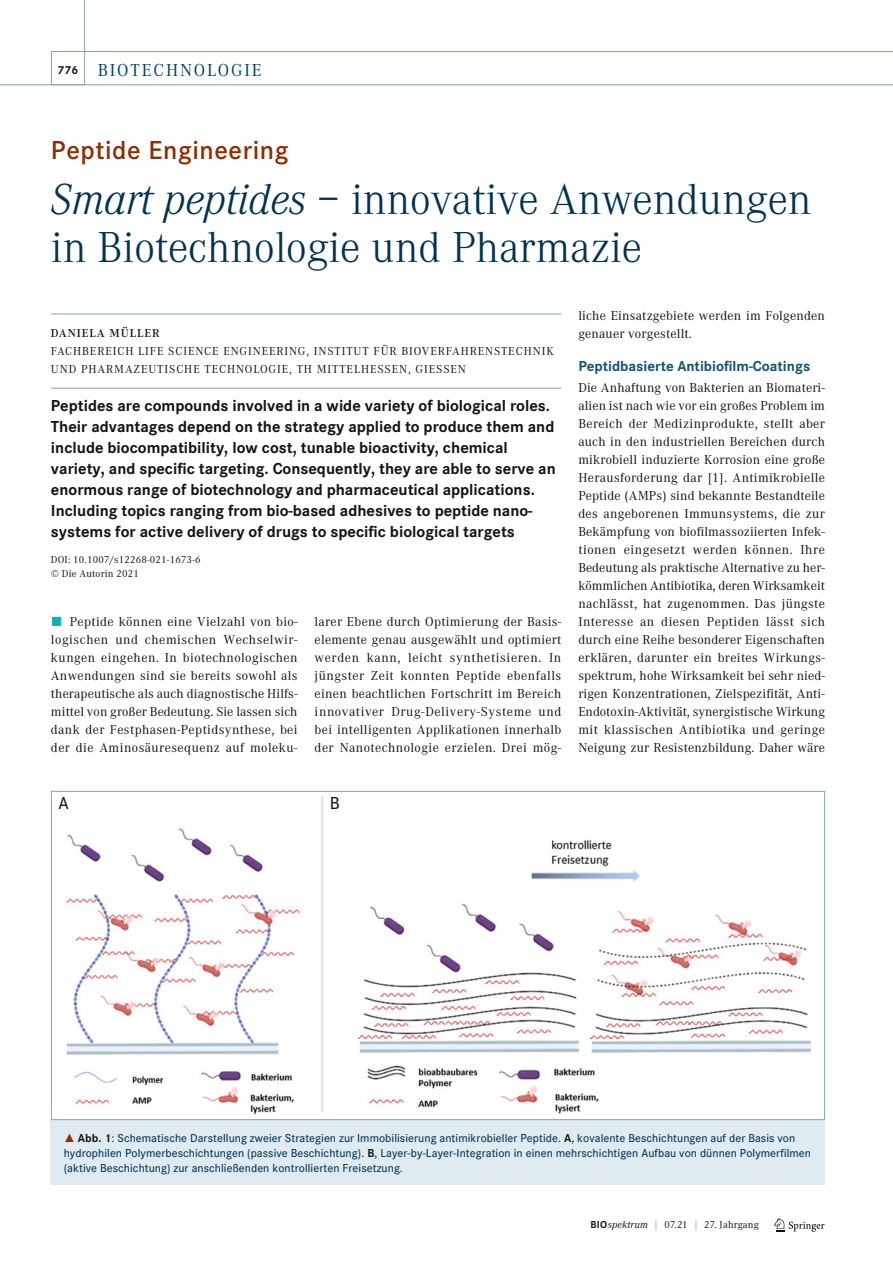
<style>
.page{position:relative;width:893px;height:1263px;background:#fff}
.page>*{position:absolute;margin:0;border:0;box-sizing:border-box;transform-origin:0 0}
.t1{font:300 45px/48px "Corporate A";color:#003252}
.t2{font:600 27px "Corporate S";letter-spacing:.02em;color:#8d2d00}
.t3{font:18px "Corporate A";letter-spacing:.1em;color:#004264}
.t4{font:500 18px "Corporate S";color:#131413}
.t5{font:700 16.5px/21px "Corporate S";color:#131413}
.t6{font:700 15px "Corporate S";color:#115273}
.t7{font:13.5px/18px "Corporate A";letter-spacing:.025em;color:#131413;text-align:justify}
.t8{font:500 12px/15px "Corporate S";letter-spacing:.005em;color:#003252}
.t9{font:12px/18px "Corporate A";letter-spacing:.075em;color:#131413}
.t10{font:600 12px "Corporate A";letter-spacing:.075em;color:#131413}
.t11{font:10.5px/13.5px "Corporate A";letter-spacing:.015em;color:#131413}
.s1{font-family:"Corporate S";font-weight:700;font-size:12px;color:#131413}
.s2{font-style:italic}
.s3{font-family:"The Sans Expert";color:#00b7b5}
.s4{font-family:"The Sans Expert";font-weight:400;color:#8d2d00}
.s5{font-weight:700;color:#131413}
.s6{font-family:"Corporate S";font-weight:700}
.s7{color:#658ba6}
</style>
<div class="page">
<svg style="left:774px;top:1218px;width:50px;height:14px"></svg>
<hr style="left:51px;top:314px;width:510px;height:1px;background:#84a2ba">
<hr style="left:51px;top:388px;width:510px;height:1px;background:#84a2ba">
<div style="left:51px;top:1120px;width:774px;height:64px;background:#dfebf1"></div>
<img style="left:66px;top:797px;width:744px;height:317px">
<svg style="left:0;top:0;width:85px;height:85px"></svg>
<div style="left:51px;top:51px;width:842px;height:34px;border:1px solid #84a2ba"></div>
<h3 class="t3" style="left:58px;top:63px;width:206px"><span class="s1">776</span> BIOTECHNOLOGIE</h3>
<h2 class="t2" style="left:51px;top:141px;width:239px">Peptide Engineering</h2>
<h1 class="t1" style="left:51px;top:179px;width:762px"><span class="s2">Smart peptides</span> – innovative Anwendungen in Biotechnologie und Pharmazie</h1>
<p class="t10" style="left:51px;top:329px;width:110px">DANIELA MÜLLER</p>
<p class="t9" style="left:51px;top:343px;width:504px">FACHBEREICH LIFE SCIENCE ENGINEERING, INSTITUT FÜR BIOVERFAHRENSTECHNIK<br>UND PHARMAZEUTISCHE TECHNOLOGIE, TH MITTELHESSEN, GIESSEN</p>
<p class="t5" style="left:51px;top:396px;width:506px">Peptides are compounds involved in a wide variety of biological roles.<br>Their advantages depend on the strategy applied to produce them and include biocompatibility, low cost, tunable bioactivity, chemical variety, and specific targeting. Consequently, they are able to serve an enormous range of biotechnology and pharmaceutical applications.<br>Including topics ranging from bio-based adhesives to peptide nano&shy;systems for active delivery of drugs to specific biological targets</p>
<p class="t11" style="left:51px;top:554px;width:151px">DOI: 10.1007/s12268-021-1673-6 © Die Autorin 2021</p>
<p class="t7" style="left:51px;top:614px;width:248px"><span class="s3">ó</span> Peptide können eine Vielzahl von bio&shy;logischen und chemischen Wechselwir&shy;kungen eingehen. In biotechnologischen Anwendungen sind sie bereits sowohl als therapeutische als auch diagnostische Hilfs&shy;mittel von großer Bedeutung. Sie lassen sich dank der Festphasen-Peptidsynthese, bei der die Amino säuresequenz auf moleku-</p>
<p class="t7" style="left:315px;top:614px;width:248px">larer Ebene durch Optimierung der Basis&shy;elemente genau ausgewählt und optimiert werden kann, leicht synthetisieren. In jüngster Zeit konnten Peptide ebenfalls einen beachtlichen Fortschritt im Bereich innovativer Drug-Delivery-Systeme und bei intelligenten Applikationen innerhalb der Nanotechno logie erzielen. Drei mög-</p>
<h3 class="t4" style="left:59px;top:797px;width:12px">A</h3>
<h3 class="t4" style="left:330px;top:797px;width:12px">B</h3>
<p class="t7" style="left:578px;top:308px;width:248px">liche Einsatzge bie te werden im Folgenden ge nauer vorgestellt.</p>
<p class="t6" style="left:578px;top:361px;width:233px">Peptidbasierte Antibiofilm-Coatings</p>
<p class="t7" style="left:578px;top:380px;width:248px">Die Anhaftung von Bakterien an Biomateri&shy;alien ist nach wie vor ein großes Problem im Bereich der Medizinprodukte, stellt aber auch in den industriellen Bereichen durch mikrobiell induzierte Korrosion eine große Herausforderung dar [1]. Antimikrobielle Peptide (AMPs) sind bekannte Bestandteile des angeborenen Immunsystems, die zur Bekämpfung von biofilmassoziierten Infek&shy;tionen eingesetzt werden können. Ihre Bedeutung als praktische Alternative zu her&shy;kömmlichen Antibiotika, deren Wirksamkeit nachlässt, hat zugenommen. Das jüngste Interesse an diesen Peptiden lässt sich durch eine Reihe besonderer Eigenschaften erklären, darunter ein breites Wirkungs&shy;spektrum, hohe Wirksamkeit bei sehr nied&shy;rigen Konzentrationen, Zielspezifität, Anti-Endotoxin-Aktivität, synergistische Wirkung mit klassischen Antibiotika und geringe Neigung zur Resistenzbildung. Daher wäre</p>
<p class="t8" style="left:64px;top:1131px;width:749px"><span class="s4">˚</span> <span class="s5">Abb. 1</span>: Schematische Darstellung zweier Strategien zur Immobilisierung antimikrobieller Peptide. <span class="s5">A</span>, kovalente Beschichtungen auf der Basis von hydrophilen Polymerbeschichtungen (passive Beschichtung). <span class="s5">B</span>, Layer-by-Layer-Integration in einen mehrschichtigen Aufbau von dünnen Polymerfilmen (aktive Beschichtung) zur anschließenden kontrollierten Freisetzung.</p>
<p class="t11" style="left:590px;top:1219px;width:170px"><span class="s6">BIO</span><span class="s2">spektrum</span> <span class="s7">|</span> 07.21 <span class="s7">|</span> 27. Jahrgang</p>
</div>
